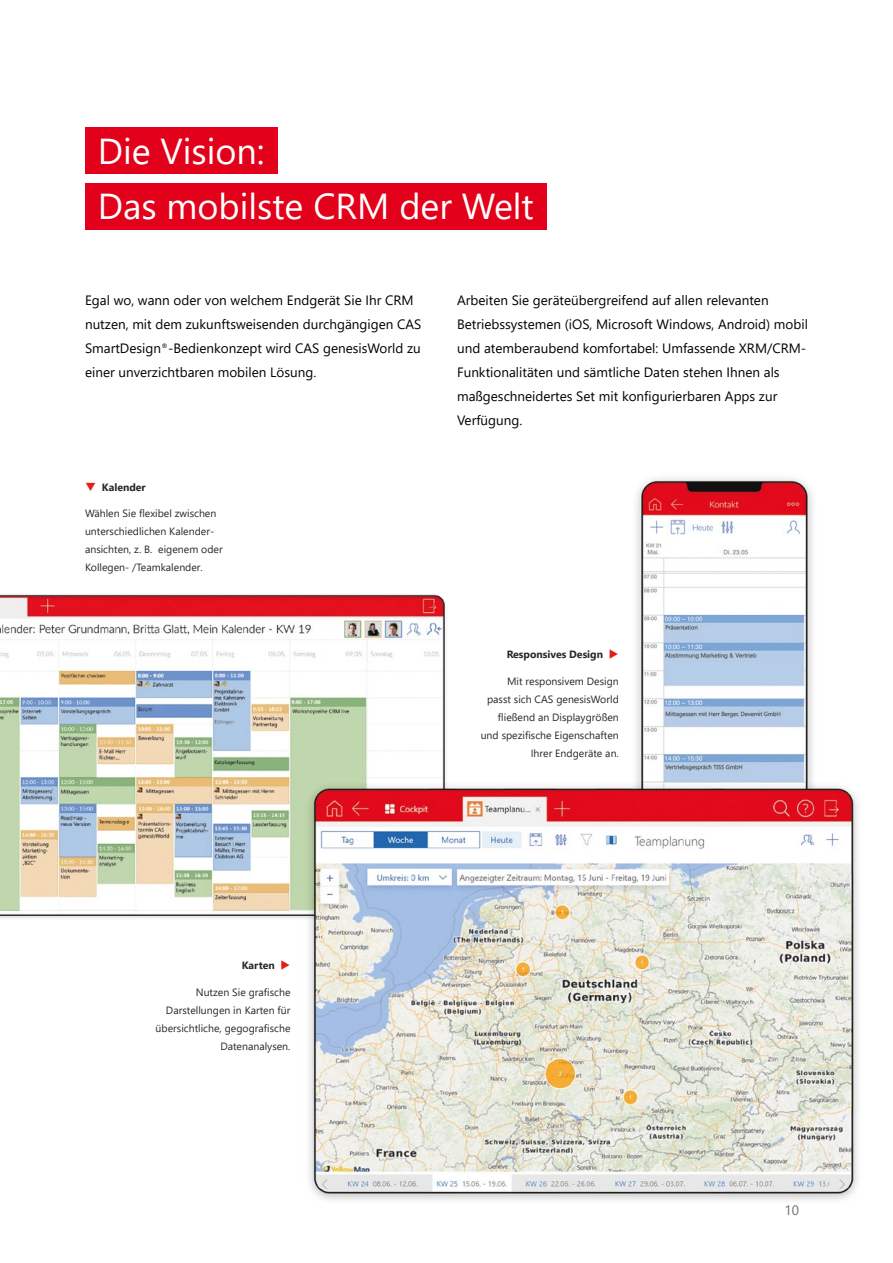
<style>
.page{position:relative;width:893px;height:1263px;background:#fff}
.page>*{position:absolute;margin:0;border:0;box-sizing:border-box;transform-origin:0 0}
.t1{font:36px/55.3px "Segoe UI";color:#fff}
.t2{font:13.5px/24px "Segoe UI";color:#000}
.t3{font:13.5px "Segoe UI";color:#6e6e6e}
.t4{font:10.5px/18px "Segoe UI";color:#272726;text-align:right}
.t5{font:700 10.5px "Segoe UI";color:#272726}
.s1{color:#e41e15}
</style>
<div class="page">
<img style="left:636px;top:478px;width:177px;height:293px">
<img style="left:0;top:594px;width:445px;height:325px">
<div style="left:85px;top:128px;width:193px;height:46px;background:#e2001a"></div>
<div style="left:85px;top:183px;width:461px;height:47px;background:#e2001a"></div>
<img style="left:295px;top:771px;width:563px;height:430px">
<h1 class="t1" style="left:98px;top:120px;width:437px">Die Vision:<br>Das mobilste CRM der Welt</h1>
<p class="t2" style="left:85px;top:287px;width:338px">Egal wo, wann oder von welchem Endgerät Sie Ihr CRM nutzen, mit dem zukunftsweisenden durchgängigen CAS SmartDesign<sup>®</sup>-Bedienkonzept wird CAS genesisWorld zu einer unverzichtbaren mobilen Lösung.</p>
<p class="t2" style="left:457px;top:287px;width:352px">Arbeiten Sie geräteübergreifend auf allen relevanten Betriebssystemen (iOS, Microsoft Windows, Android) mobil und atemberaubend komfortabel: Umfassende XRM/CRM-Funktionalitäten und sämtliche Daten stehen Ihnen als maßgeschneidertes Set mit konfigurierbaren Apps zur Verfügung.</p>
<p class="t5" style="left:85px;top:477px;width:62px"><span class="s1">❑</span> Kalender</p>
<p class="t4" style="left:85px;top:504px;width:139px;text-align:left">Wählen Sie flexibel zwischen unterschiedlichen Kalender&shy;ansichten, z. B. eigenem oder<br>Kollegen- /Teamkalender.</p>
<p class="t5" style="left:242px;top:956px;width:50px">Karten <span class="s1">◆</span></p>
<p class="t4" style="left:156px;top:982px;width:136px">Nutzen Sie grafische<br>Darstellungen in Karten für übersichtliche, gegografische<br>Datenanalysen.</p>
<p class="t5" style="left:507px;top:645px;width:114px">Responsives Design <span class="s1">◆</span></p>
<p class="t4" style="left:481px;top:671px;width:140px">Mit responsivem Design passt sich CAS genesisWorld fließend an Displaygrößen und spezifische Eigenschaften<br>Ihrer Endgeräte an.</p>
<p class="t3" style="left:784px;top:1198px;width:16px">10</p>
</div>
